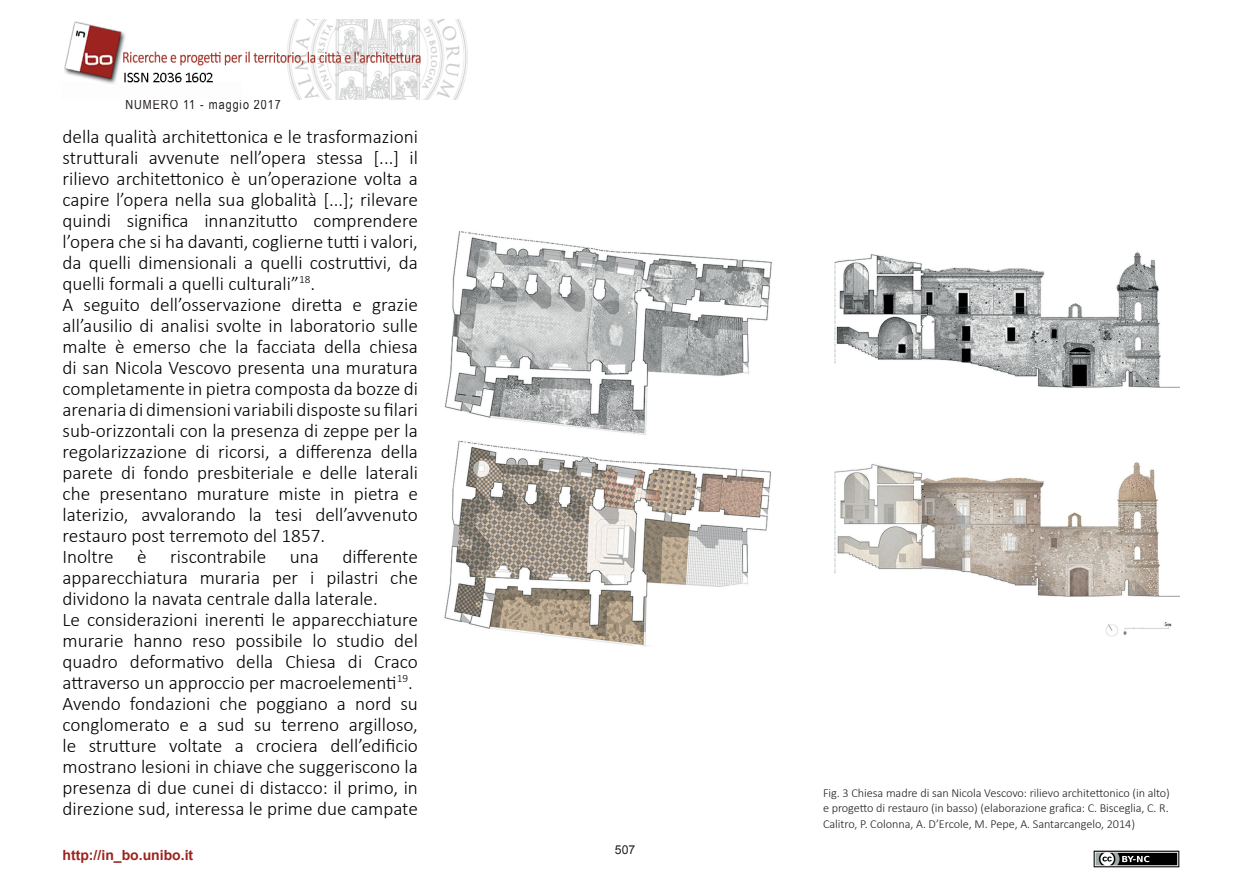
<style>
.page{position:relative;width:1241px;height:893px;background:#fff}
.page>*{position:absolute;margin:0;border:0;box-sizing:border-box;transform-origin:0 0}
.t1{font:300 19.25px/21px "Calibri";color:#000001}
.t2{font:700 14px "Arial";color:#9c231f}
.t3{font:13.12px "Arial Narrow";letter-spacing:.075em;color:#231f20}
.t4{font:300 12.25px/15.8px "Calibri";letter-spacing:-.005em;color:#231f20;text-align:justify}
.t5{font:12.25px "Arial";color:#231f20}
</style>
<div class="page">
<img style="left:64px;top:19px;width:404px;height:80px">
<img style="left:1093px;top:850px;width:86px;height:17px">
<img style="left:444px;top:231px;width:735px;height:416px">
<p class="t3" style="left:125px;top:95px;width:157px">NUMERO 11 - maggio 2017</p>
<p class="t1" style="left:62px;top:125px;width:357px">della qualità architettonica e le trasformazioni strutturali avvenute nell’opera stessa [...] il rilievo architettonico è un’operazione volta a capire l’opera nella sua globalità [...]; rilevare quindi significa innanzitutto comprendere l’opera che si ha davanti, coglierne tutti i valori, da quelli dimensionali a quelli costruttivi, da quelli formali a quelli culturali”<sup>18</sup>.<br>A seguito dell’osservazione diretta e grazie all’ausilio di analisi svolte in laboratorio sulle malte è emerso che la facciata della chiesa di san Nicola Vescovo presenta una muratura completamente in pietra composta da bozze di arenaria di dimensioni variabili disposte su filari sub-orizzontali con la presenza di zeppe per la regolarizzazione di ricorsi, a differenza della parete di fondo presbiteriale e delle laterali che presentano murature miste in pietra e laterizio, avvalorando la tesi dell’avvenuto restauro post terremoto del 1857.<br>Inoltre è riscontrabile una differente apparecchiatura muraria per i pilastri che dividono la navata centrale dalla laterale.<br>Le considerazioni inerenti le apparecchiature murarie hanno reso possibile lo studio del quadro deformativo della Chiesa di Craco attraverso un approccio per macroelementi<sup>19</sup>.<br>Avendo fondazioni che poggiano a nord su conglomerato e a sud su terreno argilloso, le strutture voltate a crociera dell’edificio mostrano lesioni in chiave che suggeriscono la presenza di due cunei di distacco: il primo, in direzione sud, interessa le prime due campate</p>
<p class="t2" style="left:63px;top:845px;width:132px">http://in_bo.unibo.it</p>
<p class="t5" style="left:615px;top:842px;width:22px">507</p>
<p class="t4" style="left:822px;top:784px;width:348px">Fig. 3 Chiesa madre di san Nicola Vescovo: rilievo architettonico (in alto) e progetto di restauro (in basso) (elaborazione grafica: C. Bisceglia, C. R.<br>Calitro, P. Colonna, A. D’Ercole, M. Pepe, A. Santarcangelo, 2014)</p>
</div>
